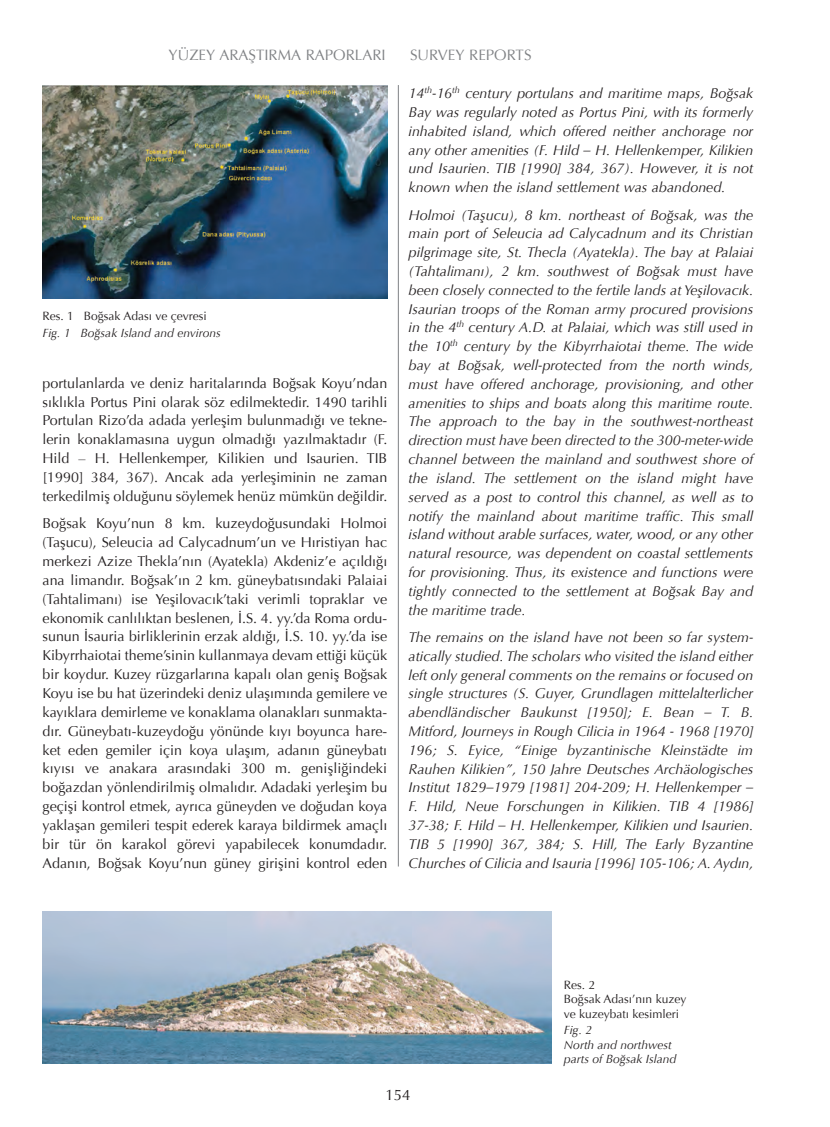
<style>
.page{position:relative;width:830px;height:1127px;background:#fff}
.page>*{position:absolute;margin:0;border:0;box-sizing:border-box;transform-origin:0 0}
.t1{font:15px "Optima";color:#808285}
.t2{font:15px "Optima";color:#231f20}
.Metin_Ingilizce{font:italic 14.25px/18.8px "Optima";color:#231f20;text-align:justify}
.Metin_Türkce{font:14.25px/18.9px "Optima";color:#231f20;text-align:justify}
.Dipnot_Türkce{font:14.25px/18.9px "Optima";color:#231f20;text-align:justify}
.Dipnot_Ingilizce{font:italic 14.25px/18.8px "Optima";color:#231f20;text-align:justify}
.Resimaltı_Türkce{font:12px/14.4px "Optima";color:#231f20}
.Resimaltı_Ingilizce{font:italic 12px/14.4px "Optima";color:#231f20}
</style>
<div class="page">
<hr style="left:398px;top:85px;width:1px;height:781px;background:#808285">
<img style="left:43px;top:85px;width:344px;height:214px">
<img style="left:43px;top:911px;width:508px;height:152px">
<p class="t1" style="left:168px;top:46px;width:218px">YÜZEY ARAŞTIRMA RAPORLARI</p>
<p class="t1" style="left:410px;top:46px;width:123px">SURVEY REPORTS</p>
<p class="Resimaltı_Türkce" style="left:43px;top:309px;width:166px">Res. 1 Boğsak Adası ve çevresi</p>
<p class="Resimaltı_Ingilizce" style="left:43px;top:326px;width:180px">Fig. 1 Boğsak Island and environs</p>
<p class="Dipnot_Türkce" style="left:43px;top:374px;width:346px">portulanlarda ve deniz haritalarında Boğsak Koyu’ndan sıklıkla Portus Pini olarak söz edilmektedir. 1490 tarihli Portulan Rizo’da adada yerleşim bulunmadığı ve tekne&shy;lerin konaklamasına uygun olmadığı yazılmaktadır (F.<br>Hild – H. Hellenkemper, Kilikien und Isaurien. TIB [1990] 384, 367). Ancak ada yerleşiminin ne zaman terkedilmiş olduğunu söylemek henüz mümkün değildir.</p>
<p class="Metin_Türkce" style="left:43px;top:514px;width:346px">Boğsak Koyu’nun 8 km. kuzeydoğusundaki Holmoi (Taşucu), Seleucia ad Calycadnum’un ve Hıristiyan hac merkezi Azize Thekla’nın (Ayatekla) Akdeniz’e açıldığı ana limandır. Boğsak’ın 2 km. güneybatısındaki Palaiai (Tahtalimanı) ise Yeşilovacık’taki verimli topraklar ve ekonomik canlılıktan beslenen, İ.S. 4. yy.’da Roma ordu&shy;sunun İsauria birliklerinin erzak aldığı, İ.S. 10. yy.’da ise Kibyrrhaiotai theme’sinin kullanmaya devam ettiği küçük bir koydur. Kuzey rüzgarlarına kapalı olan geniş Boğsak Koyu ise bu hat üzerindeki deniz ulaşımında gemilere ve kayıklara demirleme ve konaklama olanakları sunmakta&shy;dır. Güneybatı-kuzeydoğu yönünde kıyı boyunca hare&shy;ket eden gemiler için koya ulaşım, adanın güneybatı kıyısı ve anakara arasındaki 300 m. genişliğindeki boğazdan yönlendirilmiş olmalıdır. Adadaki yerleşim bu geçişi kontrol etmek, ayrıca güneyden ve doğudan koya yaklaşan gemileri tespit ederek karaya bildirmek amaçlı bir tür ön karakol görevi yapabilecek konumdadır.<br>Adanın, Boğsak Koyu’nun güney girişini kontrol eden</p>
<p class="Dipnot_Ingilizce" style="left:408px;top:84px;width:346px">14<sup>th</sup>-16<sup>th</sup> century portulans and maritime maps, Boğsak Bay was regularly noted as Portus Pini, with its formerly inhabited island, which offered neither anchorage nor any other amenities (F. Hild – H. Hellenkemper, Kilikien und Isaurien. TIB [1990] 384, 367). However, it is not known when the island settlement was abandoned.</p>
<p class="Metin_Ingilizce" style="left:408px;top:205px;width:346px">Holmoi (Taşucu), 8 km. northeast of Boğsak, was the main port of Seleucia ad Calycadnum and its Christian pilgrimage site, St. Thecla (Ayatekla). The bay at Palaiai (Tahtalimanı), 2 km. southwest of Boğsak must have been closely connected to the fertile lands at Yeşilovacık.<br>Isaurian troops of the Roman army procured provisions in the 4<sup>th</sup> century A.D. at Palaiai, which was still used in the 10<sup>th</sup> century by the Kibyrrhaiotai theme. The wide bay at Boğsak, well-protected from the north winds, must have offered anchorage, provisioning, and other amenities to ships and boats along this maritime route.<br>The approach to the bay in the southwest-northeast direction must have been directed to the 300-meter-wide channel between the mainland and southwest shore of the island. The settlement on the island might have served as a post to control this channel, as well as to notify the mainland about maritime traffic. This small island without arable surfaces, water, wood, or any other natural resource, was dependent on coastal settlements for provisioning. Thus, its existence and functions were tightly connected to the settlement at Boğsak Bay and the maritime trade.</p>
<p class="Metin_Ingilizce" style="left:408px;top:628px;width:346px">The remains on the island have not been so far system&shy;atically studied. The scholars who visited the island either left only general comments on the remains or focused on single structures (S. Guyer, Grundlagen mittelalterlicher abendländischer Baukunst [1950]; E. Bean – T. B.<br>Mitford, Journeys in Rough Cilicia in 1964 - 1968 [1970] 196; S. Eyice, “Einige byzantinische Kleinstädte im Rauhen Kilikien”, 150 Jahre Deutsches Archäologisches Institut 1829–1979 [1981] 204-209; H. Hellenkemper – F. Hild, Neue Forschungen in Kilikien. TIB 4 [1986] 37-38; F. Hild – H. Hellenkemper, Kilikien und Isaurien.<br>TIB 5 [1990] 367, 384; S. Hill, The Early Byzantine Churches of Cilicia and Isauria [1996] 105-106; A. Aydın,</p>
<p class="Resimaltı_Türkce" style="left:563px;top:978px;width:124px">Res. 2<br>Boğsak Adası’nın kuzey ve kuzeybatı kesimleri</p>
<p class="Resimaltı_Ingilizce" style="left:563px;top:1023px;width:114px">Fig. 2<br>North and northwest parts of Boğsak Island</p>
<p class="t2" style="left:385px;top:1086px;width:27px">154</p>
</div>
